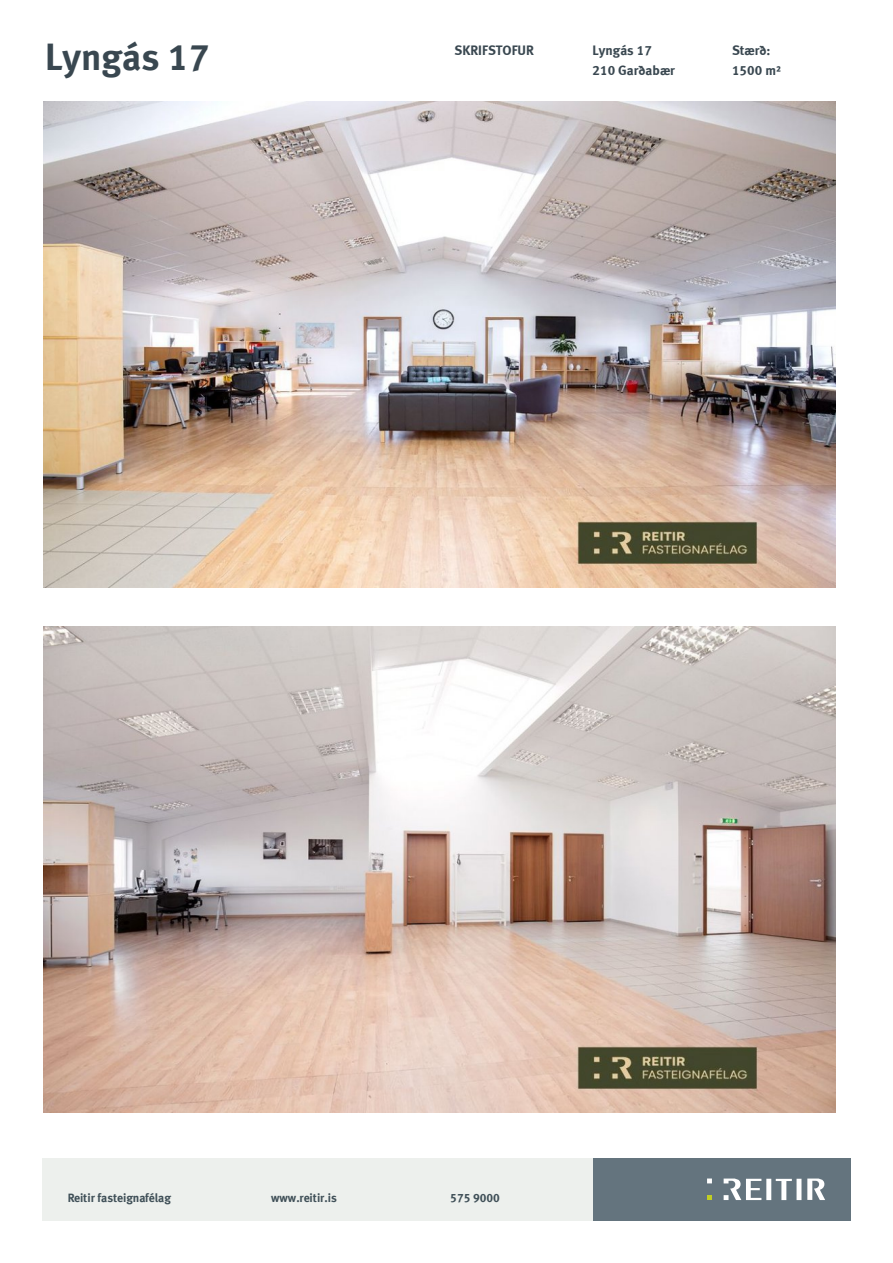
<style>
.page{position:relative;width:893px;height:1263px;background:#fff}
.page>*{position:absolute;margin:0;border:0;box-sizing:border-box;transform-origin:0 0}
.t1{font:700 37.5px "FF Meta Sans";color:#394750}
.t2{font:700 13.5px/19.5px "FF Meta Sans";color:#394750}
.t3{font:700 12px "FF Meta Sans";color:#45555f}
</style>
<div class="page">
<div style="left:43px;top:1158px;width:550px;height:62px;background:#edf0ed"></div>
<div style="left:593px;top:1158px;width:257px;height:62px;background:#64747e"></div>
<svg style="left:707px;top:1178px;width:118px;height:22px"></svg>
<img style="left:44px;top:102px;width:792px;height:486px">
<img style="left:44px;top:627px;width:792px;height:486px">
<h1 class="t1" style="left:45px;top:43px;width:166px">Lyngás 17</h1>
<p class="t2" style="left:454px;top:42px;width:81px">SKRIFSTOFUR</p>
<p class="t2" style="left:592px;top:42px;width:84px">Lyngás 17<br>210 Garðabær</p>
<p class="t2" style="left:732px;top:42px;width:51px">Stærð:<br>1500 m²</p>
<p class="t3" style="left:67px;top:1190px;width:105px">Reitir fasteignafélag</p>
<p class="t3" style="left:271px;top:1190px;width:67px">www.reitir.is</p>
<p class="t3" style="left:450px;top:1190px;width:51px">575 9000</p>
</div>
